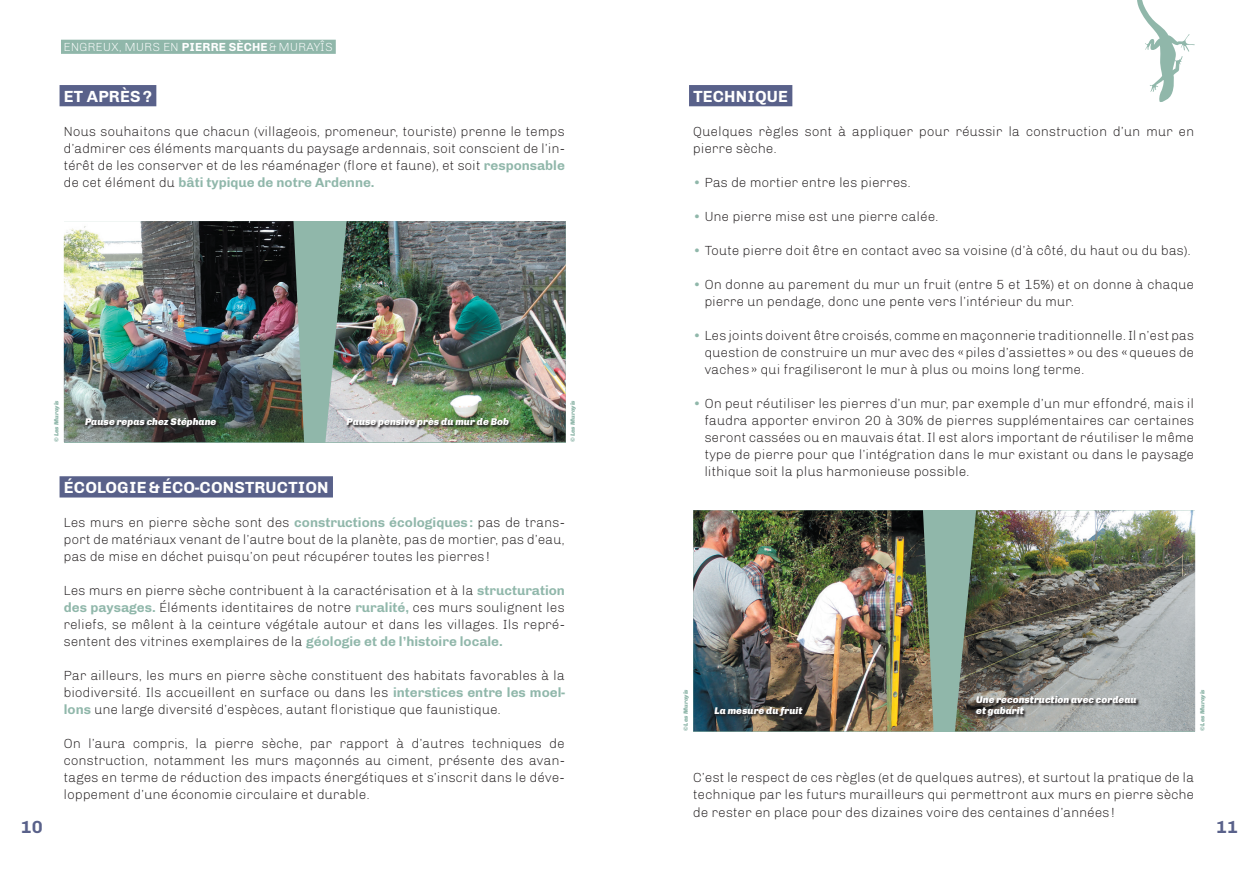
<style>
.page{position:relative;width:1259px;height:893px;background:#fff}
.page>*{position:absolute;margin:0;border:0;box-sizing:border-box;transform-origin:0 0}
.t1{font:700 18px "Chivo";color:#59618a}
.t2{font:700 16.5px "Chivo";letter-spacing:.01em;color:#fff}
.t3{font:300 13.5px/17px "Chivo";color:#231f20;text-align:justify}
.t4{font:300 12px "Chivo";letter-spacing:.01em;color:#fff}
.t5{font:italic 900 9.75px/11.7px "Chivo";color:#fff}
.t6{font:italic 900 6px "Chivo";color:#90b7aa}
.s1{font-weight:700}
.s2{font-weight:700;color:#90b7aa}
.s3{color:#90b7aa}
</style>
<div class="page">
<div style="left:61px;top:40px;width:275px;height:14px;background:#90b7aa"></div>
<div style="left:60px;top:85px;width:96px;height:21px;background:#59618a"></div>
<div style="left:60px;top:476px;width:273px;height:21px;background:#59618a"></div>
<div style="left:64px;top:221px;width:502px;height:221px;background:#90b7aa"></div>
<img style="left:325px;top:221px;width:241px;height:221px">
<img style="left:64px;top:221px;width:240px;height:221px">
<div style="left:689px;top:85px;width:103px;height:21px;background:#59618a"></div>
<svg style="left:1137px;top:0;width:58px;height:102px"></svg>
<div style="left:693px;top:510px;width:502px;height:221px;background:#90b7aa"></div>
<img style="left:955px;top:510px;width:240px;height:221px">
<img style="left:693px;top:510px;width:240px;height:221px">
<svg style="left:85px;top:418px;width:134px;height:12px;background:#404642"></svg>
<img style="left:346px;top:418px;width:166px;height:13px">
<svg style="left:714px;top:707px;width:92px;height:12px"></svg>
<svg style="left:976px;top:695px;width:163px;height:25px;background:#888987"></svg>
<p class="t4" style="left:64px;top:40px;width:270px">ENGREUX, MURS EN <span class="s1">PIERRE SÈCHE</span>&amp;MURAYÎS</p>
<p class="t2" style="left:64px;top:87px;width:90px">ET APRÈS?</p>
<p class="t3" style="left:64px;top:123px;width:503px">Nous souhaitons que chacun (villageois, promeneur, touriste) prenne le temps d’admirer ces éléments marquants du paysage ardennais, soit conscient de l’in&shy;térêt de les conserver et de les réaménager (flore et faune), et soit <span class="s2">responsable </span>de cet élément du <span class="s2">bâti typique de notre Ardenne.</span></p>
<p class="t6" style="left:53px;top:442px;width:44px;rotate:-90deg">© Les Murayîs</p>
<p class="t6" style="left:569px;top:442px;width:44px;rotate:-90deg">© Les Murayîs</p>
<p class="t5" style="left:85px;top:416px;width:133px">Pause repas chez Stéphane</p>
<p class="t5" style="left:347px;top:416px;width:164px">Pause pensive près du mur de Bob</p>
<p class="t2" style="left:64px;top:478px;width:266px">ÉCOLOGIE&amp;ÉCO-CONSTRUCTION</p>
<p class="t3" style="left:64px;top:514px;width:503px">Les murs en pierre sèche sont des <span class="s2">constructions écologiques:</span> pas de trans&shy;port de matériaux venant de l’autre bout de la planète, pas de mortier, pas d’eau, pas de mise en déchet puisqu’on peut récupérer toutes les pierres!</p>
<p class="t3" style="left:64px;top:582px;width:503px">Les murs en pierre sèche contribuent à la caractérisation et à la <span class="s2">structuration des paysages.</span> Éléments identitaires de notre <span class="s2">ruralité,</span> ces murs soulignent les reliefs, se mêlent à la ceinture végétale autour et dans les villages. Ils repré&shy;sentent des vitrines exemplaires de la <span class="s2">géologie et de l’histoire locale.</span></p>
<p class="t3" style="left:64px;top:667px;width:503px">Par ailleurs, les murs en pierre sèche constituent des habitats favorables à la biodiversité. Ils accueillent en surface ou dans les <span class="s2">interstices entre les moel&shy;lons</span> une large diversité d’espèces, autant floristique que faunistique.</p>
<p class="t3" style="left:64px;top:735px;width:503px">On l’aura compris, la pierre sèche, par rapport à d’autres techniques de construction, notamment les murs maçonnés au ciment, présente des avan&shy;tages en terme de réduction des impacts énergétiques et s’inscrit dans le déve&shy;loppement d’une économie circulaire et durable.</p>
<p class="t2" style="left:693px;top:87px;width:96px">TECHNIQUE</p>
<p class="t3" style="left:693px;top:123px;width:502px">Quelques règles sont à appliquer pour réussir la construction d’un mur en pierre sèche.</p>
<p class="t3" style="left:693px;top:174px;width:219px"><span class="s3">•</span> Pas de mortier entre les pierres.</p>
<p class="t3" style="left:693px;top:208px;width:247px"><span class="s3">•</span> Une pierre mise est une pierre calée.</p>
<p class="t3" style="left:693px;top:242px;width:499px"><span class="s3">•</span> Toute pierre doit être en contact avec sa voisine (d’à côté, du haut ou du bas).</p>
<p class="t3" style="left:704px;top:276px;width:491px;text-indent:-11px"><span class="s3">•</span> On donne au parement du mur un fruit (entre 5 et 15%) et on donne à chaque pierre un pendage, donc une pente vers l’intérieur du mur.</p>
<p class="t3" style="left:704px;top:327px;width:491px;text-indent:-11px"><span class="s3">•</span> Les joints doivent être croisés, comme en maçonnerie traditionnelle. Il n’est pas question de construire un mur avec des «piles d’assiettes» ou des «queues de vaches» qui fragiliseront le mur à plus ou moins long terme.</p>
<p class="t3" style="left:704px;top:395px;width:491px;text-indent:-11px"><span class="s3">•</span> On peut réutiliser les pierres d’un mur, par exemple d’un mur effondré, mais il faudra apporter environ 20 à 30% de pierres supplémentaires car certaines seront cassées ou en mauvais état. Il est alors important de réutiliser le même type de pierre pour que l’intégration dans le mur existant ou dans le paysage lithique soit la plus harmonieuse possible.</p>
<p class="t6" style="left:682px;top:731px;width:44px;rotate:-90deg">© Les Murayîs</p>
<p class="t6" style="left:1198px;top:731px;width:44px;rotate:-90deg">© Les Murayîs</p>
<p class="t5" style="left:714px;top:705px;width:89px">La mesure du fruit</p>
<p class="t5" style="left:976px;top:693px;width:162px">Une reconstruction avec cordeau et gabarit</p>
<p class="t3" style="left:693px;top:769px;width:502px">C’est le respect de ces règles (et de quelques autres), et surtout la pratique de la technique par les futurs murailleurs qui permettront aux murs en pierre sèche de rester en place pour des dizaines voire des centaines d’années!</p>
<h1 class="t1" style="left:21px;top:817px;width:24px">10</h1>
<h1 class="t1" style="left:1216px;top:817px;width:24px">11</h1>
</div>
